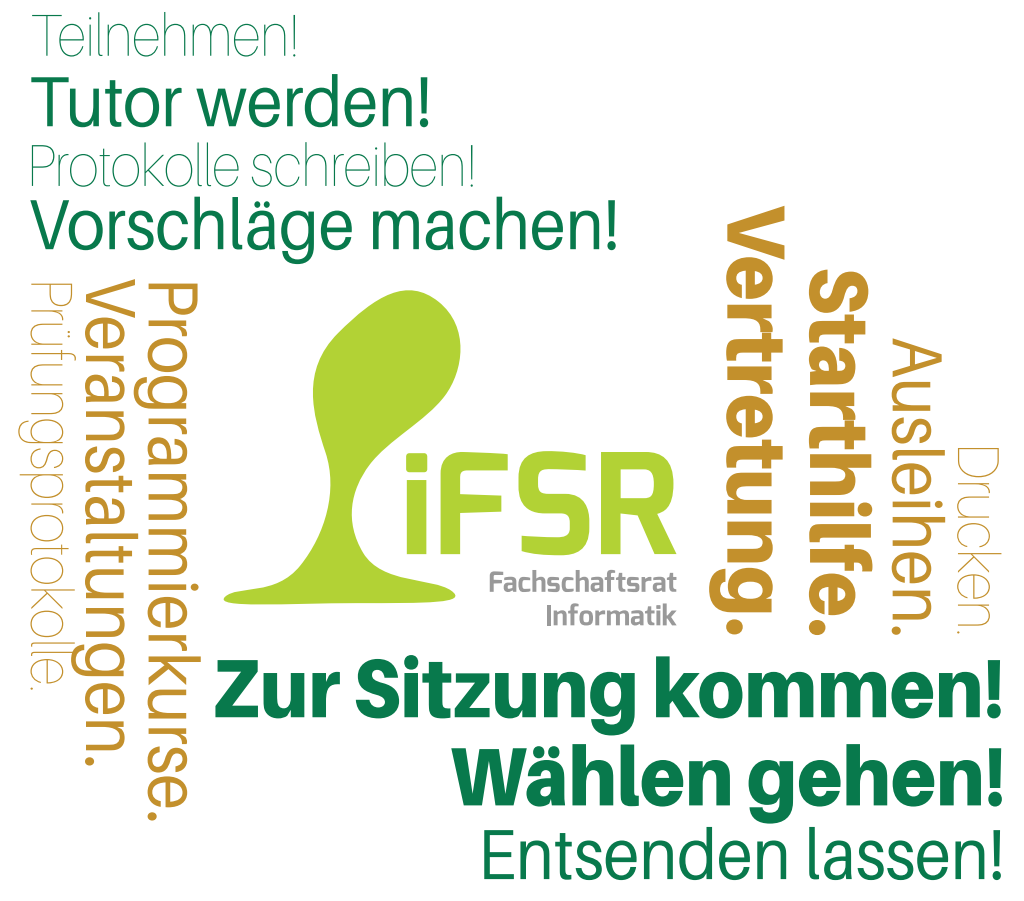
<style>
.page{position:relative;width:1024px;height:901px;background:#fff}
.page>*{position:absolute;margin:0;border:0;box-sizing:border-box;transform-origin:0 0}
.t1{font:900 82.8px "Aileron";color:#08794c;scale:.91 1}
.t2{font:900 82.8px "Aileron";color:#c3902c;scale:.91 1}
.t3{font:70.95px "Aileron";color:#08794c;scale:.91 1}
.t4{font:70.95px "Aileron";color:#c3902c;scale:.91 1}
.t5{font:200 59.1px "Aileron";color:#08794c;scale:.91 1}
.t6{font:200 59.1px "Aileron";color:#c3902c;scale:.91 1}
</style>
<div class="page">
<svg style="left:470px;top:452px;width:37px;height:61px"></svg>
<svg style="left:518px;top:451px;width:71px;height:104px"></svg>
<svg style="left:601px;top:452px;width:75px;height:102px"></svg>
<svg style="left:489px;top:569px;width:187px;height:23px"></svg>
<hr style="left:547px;top:604px;width:4px;height:21px;background:#999">
<svg style="left:553px;top:603px;width:123px;height:22px"></svg>
<svg style="left:223px;top:290px;width:247px;height:315px"></svg>
<p class="t5" style="left:30px;top:3px;width:297px">Teilnehmen!</p>
<p class="t3" style="left:29px;top:63px;width:444px">Tutor werden!</p>
<p class="t5" style="left:27px;top:133px;width:496px">Protokolle schreiben!</p>
<p class="t3" style="left:28px;top:185px;width:651px">Vorschläge machen!</p>
<p class="t4" style="left:149px;top:277px;width:542px;rotate:90deg">Veranstaltungen.</p>
<p class="t2" style="left:804px;top:203px;width:477px;rotate:90deg">Vertretung.</p>
<p class="t2" style="left:887px;top:267px;width:408px;rotate:90deg">Starthilfe.</p>
<p class="t4" style="left:212px;top:277px;width:602px;rotate:90deg">Programmierkurse.</p>
<p class="t6" style="left:84px;top:278px;width:457px;rotate:90deg">Prüfungsprotokolle.</p>
<p class="t4" style="left:955px;top:336px;width:333px;rotate:90deg">Ausleihen.</p>
<p class="t6" style="left:1010px;top:442px;width:215px;rotate:90deg">Drucken.</p>
<p class="t1" style="left:211px;top:639px;width:872px">Zur Sitzung kommen!</p>
<p class="t1" style="left:449px;top:727px;width:612px">Wählen gehen!</p>
<p class="t3" style="left:477px;top:815px;width:580px">Entsenden lassen!</p>
</div>
